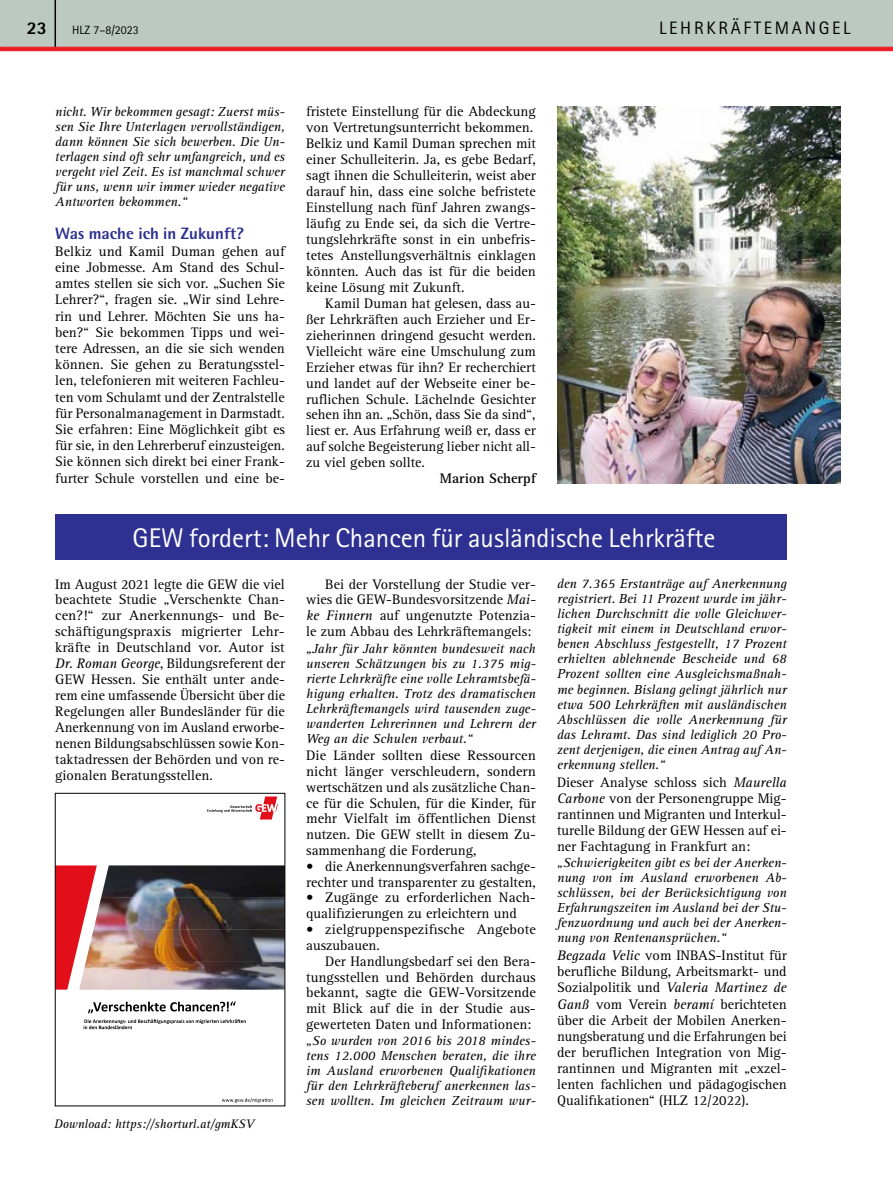
<style>
.page{position:relative;width:893px;height:1191px;background:#fff}
.page>*{position:absolute;margin:0;border:0;box-sizing:border-box;transform-origin:0 0}
.Untertitel_links{font:27px "Rotis Sans Serif Std";color:#fff}
.Kolumnentitel_rechts{font:18px "Rotis Sans Serif Std";letter-spacing:.15em;color:#000}
.t1{font:800 18px "Rotis Sans Serif Std";color:#000}
.Zwischenüberschrift{font:800 16.5px "Rotis Semi Sans Std";color:#2e3092}
.Fließtext_ohne_Einzu{font:14.25px/15.9px "Rotis Serif Std";color:#000;text-align:justify}
.Fließtext{font:14.25px/15.9px "Rotis Serif Std";color:#000;text-align:justify}
.Autor{font:700 14.25px "Rotis Serif Std";color:#000}
.Zitat{font:italic 13.5px/15px "Rotis Serif Std";color:#000;text-align:justify}
.Bildunterschrift{font:italic 12.75px "Rotis Serif Std";color:#000}
.t2{font:12px "Rotis Sans Serif Std";color:#000}
.s1{font-style:italic}
</style>
<div class="page">
<svg style="left:0;top:0;width:893px;height:51px"></svg>
<hr style="left:55px;top:0;width:1px;height:47px;background:#000">
<div style="left:55px;top:514px;width:732px;height:46px;background:#2e3092"></div>
<img style="left:557px;top:106px;width:283px;height:378px">
<svg style="left:57px;top:865px;width:40px;height:124px"></svg>
<img style="left:101px;top:865px;width:182px;height:32px">
<img style="left:94px;top:897px;width:189px;height:32px">
<img style="left:86px;top:929px;width:197px;height:32px">
<img style="left:79px;top:961px;width:204px;height:28px">
<svg style="left:222px;top:1097px;width:51px;height:5px"></svg>
<svg style="left:84px;top:1019px;width:162px;height:10px"></svg>
<svg style="left:88px;top:1001px;width:148px;height:12px"></svg>
<svg style="left:207px;top:796px;width:71px;height:23px"></svg>
<div style="left:55px;top:793px;width:230px;height:313px;border:1px solid #000"></div>
<p class="t1" style="left:27px;top:16px;width:22px">23</p>
<p class="t2" style="left:72px;top:23px;width:68px">HLZ 7–8/2023</p>
<p class="Kolumnentitel_rechts" style="left:659px;top:17px;width:193px">LEHRKRÄFTEMANGEL</p>
<p class="Zitat" style="left:55px;top:104px;width:231px">nicht. Wir bekommen gesagt: Zuerst müs&shy;sen Sie Ihre Unterlagen vervollständigen, dann können Sie sich bewerben. Die Un&shy;terlagen sind oft sehr umfangreich, und es vergeht viel Zeit. Es ist manchmal schwer für uns, wenn wir immer wieder negative Antworten bekommen.“</p>
<p class="Zwischenüberschrift" style="left:55px;top:223px;width:190px">Was mache ich in Zukunft?</p>
<p class="Fließtext_ohne_Einzu" style="left:55px;top:243px;width:231px">Belkiz und Kamil Duman gehen auf eine Jobmesse. Am Stand des Schul&shy;amtes stellen sie sich vor. „Suchen Sie Lehrer?“, fragen sie. „Wir sind Lehre&shy;rin und Lehrer. Möchten Sie uns ha&shy;ben?“ Sie bekommen Tipps und wei&shy;tere Adressen, an die sie sich wenden können. Sie gehen zu Beratungsstel&shy;len, telefonieren mit weiteren Fachleu&shy;ten vom Schulamt und der Zentralstelle für Personalmanagement in Darmstadt.<br>Sie erfahren: Eine Möglichkeit gibt es für sie, in den Lehrerberuf einzusteigen.<br>Sie können sich direkt bei einer Frank&shy;furter Schule vorstellen und eine be-</p>
<p class="Fließtext_ohne_Einzu" style="left:306px;top:104px;width:231px">fristete Einstellung für die Abdeckung von Vertretungsunterricht bekommen.</p>
<p class="Fließtext_ohne_Einzu" style="left:306px;top:136px;width:231px">Belkiz und Kamil Duman sprechen mit einer Schulleiterin. Ja, es gebe Bedarf, sagt ihnen die Schulleiterin, weist aber darauf hin, dass eine solche befristete Einstellung nach fünf Jahren zwangs&shy;läufig zu Ende sei, da sich die Vertre&shy;tungslehrkräfte sonst in ein unbefris&shy;tetes Anstellungsverhältnis einklagen könnten. Auch das ist für die beiden keine Lösung mit Zukunft.</p>
<p class="Fließtext" style="left:306px;top:295px;width:231px;text-indent:19px">Kamil Duman hat gelesen, dass au&shy;ßer Lehrkräften auch Erzieher und Er&shy;zieherinnen dringend gesucht werden.<br>Vielleicht wäre eine Umschulung zum Erzieher etwas für ihn? Er recherchiert und landet auf der Webseite einer be&shy;ruflichen Schule. Lächelnde Gesichter sehen ihn an. „Schön, dass Sie da sind“, liest er. Aus Erfahrung weiß er, dass er auf solche Begeisterung lieber nicht all&shy;zu viel geben sollte.</p>
<p class="Autor" style="left:440px;top:470px;width:97px">Marion Scherpf</p>
<p class="Untertitel_links" style="left:133px;top:521px;width:584px">GEW fordert: Mehr Chancen für ausländische Lehrkräfte</p>
<p class="Fließtext_ohne_Einzu" style="left:55px;top:576px;width:231px">Im August 2021 legte die GEW die viel beachtete Studie „Verschenkte Chan&shy;cen?!“ zur Anerkennungs- und Be&shy;schäftigungspraxis migrierter Lehr&shy;kräfte in Deutschland vor. Autor ist <span class="s1">Dr. Roman George</span>, Bildungsreferent der GEW Hessen. Sie enthält unter ande&shy;rem eine umfassende Übersicht über die Regelungen aller Bundesländer für die Anerkennung von im Ausland erworbe&shy;nenen Bildungsabschlüssen sowie Kon&shy;taktadressen der Behörden und von re&shy;gionalen Beratungsstellen.</p>
<p class="Fließtext" style="left:306px;top:576px;width:231px;text-indent:19px">Bei der Vorstellung der Studie ver&shy;wies die GEW-Bundesvorsitzende <span class="s1">Mai&shy;ke Finnern</span> auf ungenutzte Potenzia&shy;le zum Abbau des Lehrkräftemangels:</p>
<p class="Zitat" style="left:306px;top:641px;width:231px">„Jahr für Jahr könnten bundesweit nach unseren Schätzungen bis zu 1.375 mig&shy;rierte Lehrkräfte eine volle Lehramtsbefä&shy;higung erhalten. Trotz des dramatischen Lehrkräftemangels wird tausenden zuge&shy;wanderten Lehrerinnen und Lehrern der Weg an die Schulen verbaut.“</p>
<p class="Fließtext_ohne_Einzu" style="left:306px;top:748px;width:231px">Die Länder sollten diese Ressourcen nicht länger verschleudern, sondern wertschätzen und als zusätzliche Chan&shy;ce für die Schulen, für die Kinder, für mehr Vielfalt im öffentlichen Dienst nutzen. Die GEW stellt in diesem Zu&shy;sammenhang die Forderung,</p>
<p class="Fließtext_ohne_Einzu" style="left:306px;top:858px;width:231px">• die Anerkennungsverfahren sachge&shy;rechter und transparenter zu gestalten,</p>
<p class="Fließtext_ohne_Einzu" style="left:306px;top:890px;width:231px">• Zugänge zu erforderlichen Nach&shy;qualifizierungen zu erleichtern und</p>
<p class="Fließtext_ohne_Einzu" style="left:306px;top:921px;width:231px">• zielgruppenspezifische Angebote auszubauen.</p>
<p class="Fließtext" style="left:306px;top:953px;width:231px;text-indent:19px">Der Handlungsbedarf sei den Bera&shy;tungsstellen und Behörden durchaus bekannt, sagte die GEW-Vorsitzende mit Blick auf die in der Studie aus&shy;gewerteten Daten und Informationen:</p>
<p class="Zitat" style="left:306px;top:1034px;width:231px">„So wurden von 2016 bis 2018 mindes&shy;tens 12.000 Menschen beraten, die ihre im Ausland erworbenen Qualifikationen für den Lehrkräfteberuf anerkennen las&shy;sen wollten. Im gleichen Zeitraum wur-</p>
<p class="Bildunterschrift" style="left:54px;top:1116px;width:201px">Download: https://shorturl.at/gmKSV</p>
<p class="Zitat" style="left:557px;top:576px;width:231px">den 7.365 Erstanträge auf Anerkennung registriert. Bei 11 Prozent wurde im jähr&shy;lichen Durchschnitt die volle Gleichwer&shy;tigkeit mit einem in Deutschland erwor&shy;benen Abschluss festgestellt, 17 Prozent erhielten ablehnende Bescheide und 68<br>Prozent sollten eine Ausgleichsmaßnah&shy;me beginnen. Bislang gelingt jährlich nur etwa 500 Lehrkräften mit ausländischen Abschlüssen die volle Anerkennung für das Lehramt. Das sind lediglich 20 Pro&shy;zent derjenigen, die einen Antrag auf An&shy;erkennung stellen.“</p>
<p class="Fließtext_ohne_Einzu" style="left:557px;top:774px;width:231px">Dieser Analyse schloss sich <span class="s1">Maurella Carbone</span> von der Personengruppe Mig&shy;rantinnen und Migranten und Interkul&shy;turelle Bildung der GEW Hessen auf ei&shy;ner Fachtagung in Frankfurt an:</p>
<p class="Zitat" style="left:557px;top:856px;width:231px">„Schwierigkeiten gibt es bei der Anerken&shy;nung von im Ausland erworbenen Ab&shy;schlüssen, bei der Berücksichtigung von Erfahrungszeiten im Ausland bei der Stu&shy;fenzuordnung und auch bei der Anerken&shy;nung von Rentenansprüchen.“</p>
<p class="Fließtext_ohne_Einzu" style="left:557px;top:948px;width:231px"><span class="s1">Begzada Velic</span> vom INBAS-Institut für berufliche Bildung, Arbeitsmarkt- und Sozialpolitik und <span class="s1">Valeria Martinez de Ganß</span> vom Verein <span class="s1">beramí</span> berichteten über die Arbeit der Mobilen Anerken&shy;nungsberatung und die Erfahrungen bei der beruflichen Integration von Mig&shy;rantinnen und Migranten mit „exzel&shy;lenten fachlichen und pädagogischen Qualifikationen“ (HLZ 12/2022).</p>
</div>
